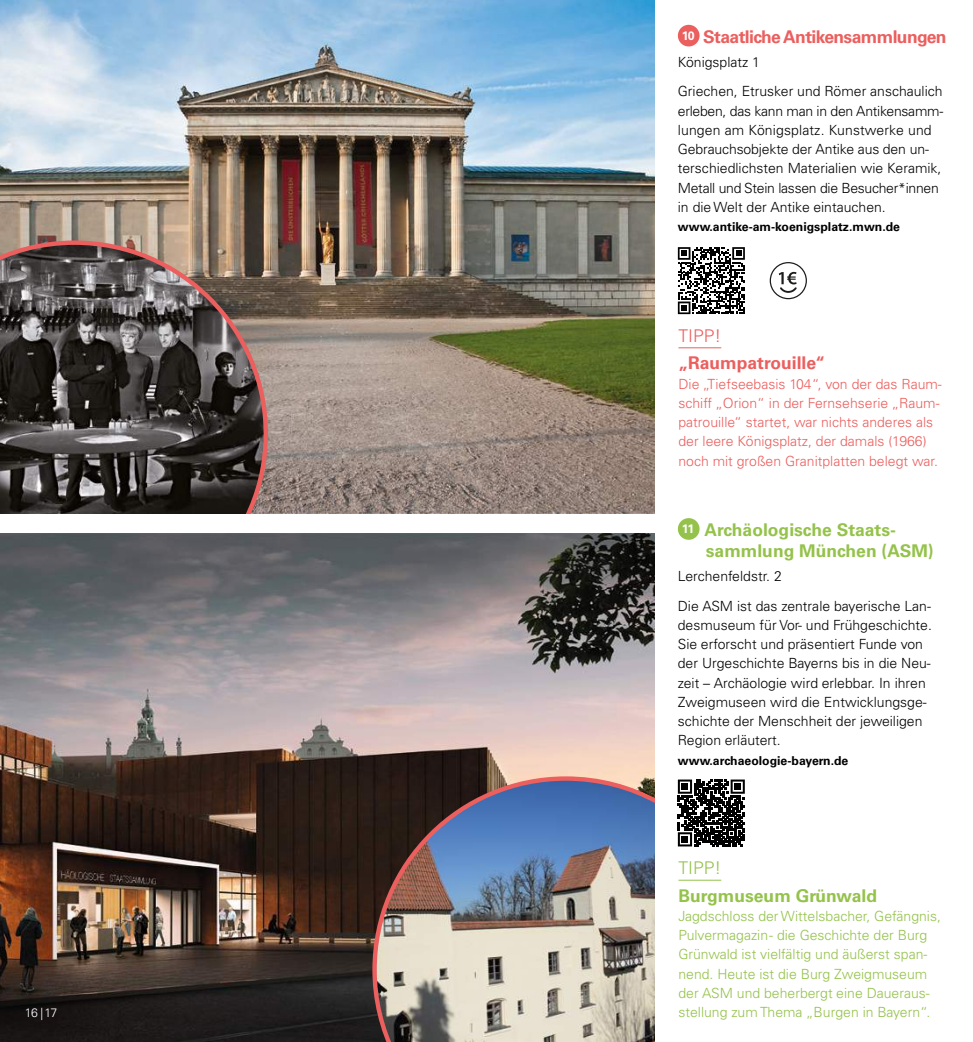
<style>
.page{position:relative;width:973px;height:1042px;background:#fff}
.page>*{position:absolute;margin:0;border:0;box-sizing:border-box;transform-origin:0 0}
.t1{font:700 17.5px/21px "Univers LT Pro 65";color:#94c24a}
.t2{font:700 17.5px "Univers LT Pro 65";letter-spacing:-.035em;color:#eb5f5e}
.t3{font:700 17.5px "Univers LT Pro 65";color:#eb5f5e}
.t4{font:300 17.5px "Univers LT Pro 45";color:#94c24a}
.t5{font:300 17.5px "Univers LT Pro 45";color:#eb5f5e}
.t6{font:300 14px/19.2px "Univers LT Pro 45";color:#000}
.t7{font:300 14px/19.2px "Univers LT Pro 45";color:#94c24a}
.t8{font:300 14px/19.2px "Univers LT Pro 45";color:#eb5f5e}
.t9{font:700 12.25px "Univers LT Pro 65";color:#000}
.t10{font:300 12.25px "Univers LT Pro 45";color:#fff}
</style>
<div class="page">
<hr style="left:678px;top:880px;width:43px;height:1px;background:#94c24a">
<div style="left:677px;top:518px;width:22px;height:22px;background:#94c24a;border-radius:50%"></div>
<svg style="left:677px;top:779px;width:67px;height:67px"></svg>
<div style="left:681px;top:836px;width:7px;height:6px;background:#000"></div>
<img style="left:0;top:0;width:655px;height:513px">
<img style="left:0;top:533px;width:655px;height:509px">
<hr style="left:678px;top:347px;width:43px;height:1px;background:#eb5f5e">
<img style="left:0;top:869px;width:128px;height:173px">
<div style="left:677px;top:25px;width:22px;height:21px;background:#eb5f5e;border-radius:50%"></div>
<svg style="left:677px;top:247px;width:67px;height:67px"></svg>
<svg style="left:0;top:238px;width:270px;height:275px;background:#4c4441"></svg>
<img style="left:370px;top:774px;width:285px;height:268px">
<div style="left:769px;top:262px;width:37px;height:37px;border:1px solid #1d1d1b;border-radius:50%"></div>
<svg style="left:778px;top:272px;width:18px;height:21px"></svg>
<p class="t10" style="left:25px;top:1005px;width:34px">16 |17</p>
<p class="t2" style="left:681px;top:24px;width:266px"><sup>10</sup> Staatliche Antikensammlungen</p>
<p class="t6" style="left:677px;top:46px;width:266px;line-height:29.8px">Königsplatz 1<br>Griechen, Etrusker und Römer anschaulich</p>
<p class="t6" style="left:677px;top:101px;width:267px">erleben, das kann man in den Antikensamm&shy;lungen am Königsplatz. Kunstwerke und Gebrauchsobjekte der Antike aus den un&shy;terschiedlichsten Materialien wie Keramik, Metall und Stein lassen die Besucher*innen in die Welt der Antike eintauchen.</p>
<p class="t9" style="left:677px;top:218px;width:224px">www.antike-am-koenigsplatz.mwn.de</p>
<p class="t5" style="left:678px;top:324px;width:44px">TIPP!</p>
<p class="t3" style="left:678px;top:351px;width:148px">„Raumpatrouille“</p>
<p class="t8" style="left:678px;top:373px;width:265px">Die „Tiefseebasis 104“, von der das Raum&shy;schiff „Orion“ in der Fernsehserie „Raum&shy;patrouille“ startet, war nichts anderes als der leere Königsplatz, der damals (1966) noch mit großen Granitplatten belegt war.</p>
<p class="t1" style="left:705px;top:519px;width:229px;text-indent:-24px"><sup>11</sup> Archäologische Staats&shy;sammlung München (ASM)</p>
<p class="t6" style="left:677px;top:561px;width:254px;line-height:29.8px">Lerchenfeldstr. 2<br>Die ASM ist das zentrale bayerische Lan-</p>
<p class="t6" style="left:677px;top:615px;width:255px">desmuseum für Vor- und Frühgeschichte.<br>Sie erforscht und präsentiert Funde von der Urgeschichte Bayerns bis in die Neu&shy;zeit – Archäologie wird erlebbar. In ihren Zweigmuseen wird die Entwicklungsge&shy;schichte der Menschheit der jeweiligen Region erläutert.</p>
<p class="t9" style="left:677px;top:752px;width:172px">www.archaeologie-bayern.de</p>
<p class="t4" style="left:678px;top:856px;width:44px">TIPP!</p>
<p class="t1" style="left:678px;top:884px;width:200px">Burgmuseum Grünwald</p>
<p class="t7" style="left:678px;top:906px;width:264px">Jagdschloss der Wittelsbacher, Gefängnis, Pulvermagazin - die Geschichte der Burg Grünwald ist vielfältig und äußerst span&shy;nend. Heute ist die Burg Zweigmuseum der ASM und beherbergt eine Daueraus&shy;stellung zum Thema „Burgen in Bayern“.</p>
</div>
